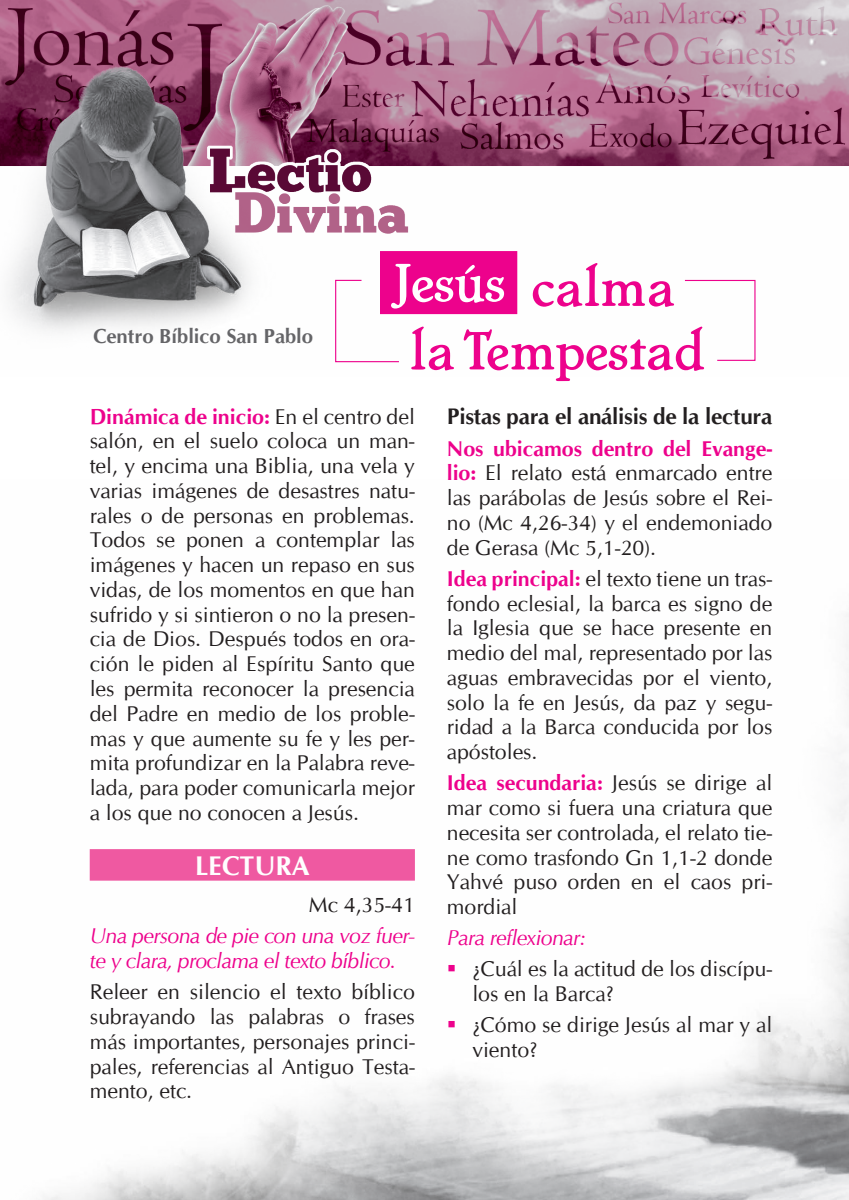
<style>
.page{position:relative;width:849px;height:1200px;background:#fff}
.page>*{position:absolute;margin:0;border:0;box-sizing:border-box;transform-origin:0 0}
.t1{font:53.55px/68px "Cheboygan";color:#ed028c}
.t2{font:700 27px "CG Omega";color:#fff}
.t3{font:700 22.5px "CG Omega";letter-spacing:-.01em;color:#231f20}
.t4{font:21.38px/24.8px "CG Omega";color:#231f20;text-align:justify}
.t5{font:italic 21.38px/24.8px "CG Omega";letter-spacing:-.03em;color:#ed028c}
.t6{font:700 20.25px "CG Omega";color:#656568}
.s1{color:#fff}
.s2{font-weight:700;color:#ed028c}
</style>
<div class="page">
<img style="left:0;top:0;width:848px;height:361px">
<svg style="left:334px;top:279px;width:66px;height:84px"></svg>
<svg style="left:683px;top:279px;width:72px;height:82px"></svg>
<div style="left:380px;top:251px;width:137px;height:63px;background:#ed028c"></div>
<img style="left:44px;top:644px;width:804px;height:555px">
<svg style="left:448px;top:965px;width:6px;height:6px"></svg>
<svg style="left:448px;top:1021px;width:6px;height:6px"></svg>
<p class="t6" style="left:93px;top:323px;width:221px">Centro Bíblico San Pablo</p>
<h1 class="t1" style="left:392px;top:248px;width:313px"><span class="s1">Jesús</span> calma la Tempestad</h1>
<p class="t4" style="left:90px;top:404px;width:326px"><span class="s2">Dinámica de inicio:</span> En el centro del salón, en el suelo coloca un man&shy;tel, y encima una Biblia, una vela y varias imágenes de desastres natu&shy;rales o de personas en problemas.<br>Todos se ponen a contemplar las imágenes y hacen un repaso en sus vidas, de los momentos en que han sufrido y si sintieron o no la presen&shy;cia de Dios. Después todos en ora&shy;ción le piden al Espíritu Santo que les permita reconocer la presencia del Padre en medio de los proble&shy;mas y que aumente su fe y les per&shy;mita profundizar en la Palabra reve&shy;lada, para poder comunicarla mejor a los que no conocen a Jesús.</p>
<p class="t2" style="left:195px;top:848px;width:116px">LECTURA</p>
<p class="t4" style="left:309px;top:892px;width:107px">Mc 4,35-41</p>
<p class="t5" style="left:90px;top:923px;width:326px">Una persona de pie con una voz fuer&shy;te y clara, proclama el texto bíblico.</p>
<p class="t4" style="left:90px;top:979px;width:326px">Releer en silencio el texto bíblico subrayando las palabras o frases más importantes, personajes princi&shy;pales, referencias al Antiguo Testa&shy;mento, etc.</p>
<p class="t3" style="left:446px;top:402px;width:327px">Pistas para el análisis de la lectura</p>
<p class="t4" style="left:446px;top:436px;width:327px"><span class="s2">Nos ubicamos dentro del Evange&shy;lio:</span> El relato está enmarcado entre las parábolas de Jesús sobre el Rei&shy;no (Mc 4,26-34) y el endemoniado de Gerasa (Mc 5,1-20).</p>
<p class="t4" style="left:446px;top:566px;width:327px"><span class="s2">Idea principal:</span> el texto tiene un tras&shy;fondo eclesial, la barca es signo de la Iglesia que se hace presente en medio del mal, representado por las aguas embravecidas por el viento, solo la fe en Jesús, da paz y segu&shy;ridad a la Barca conducida por los apóstoles.</p>
<p class="t4" style="left:446px;top:770px;width:327px"><span class="s2">Idea secundaria:</span> Jesús se dirige al mar como si fuera una criatura que necesita ser controlada, el relato tie&shy;ne como trasfondo Gn 1,1-2 donde Yahvé puso orden en el caos pri&shy;mordial</p>
<p class="t5" style="left:446px;top:925px;width:140px">Para reflexionar:</p>
<p class="t4" style="left:472px;top:956px;width:301px">¿Cuál es la actitud de los discípu&shy;los en la Barca?</p>
<p class="t4" style="left:472px;top:1012px;width:301px">¿Cómo se dirige Jesús al mar y al viento?</p>
</div>
